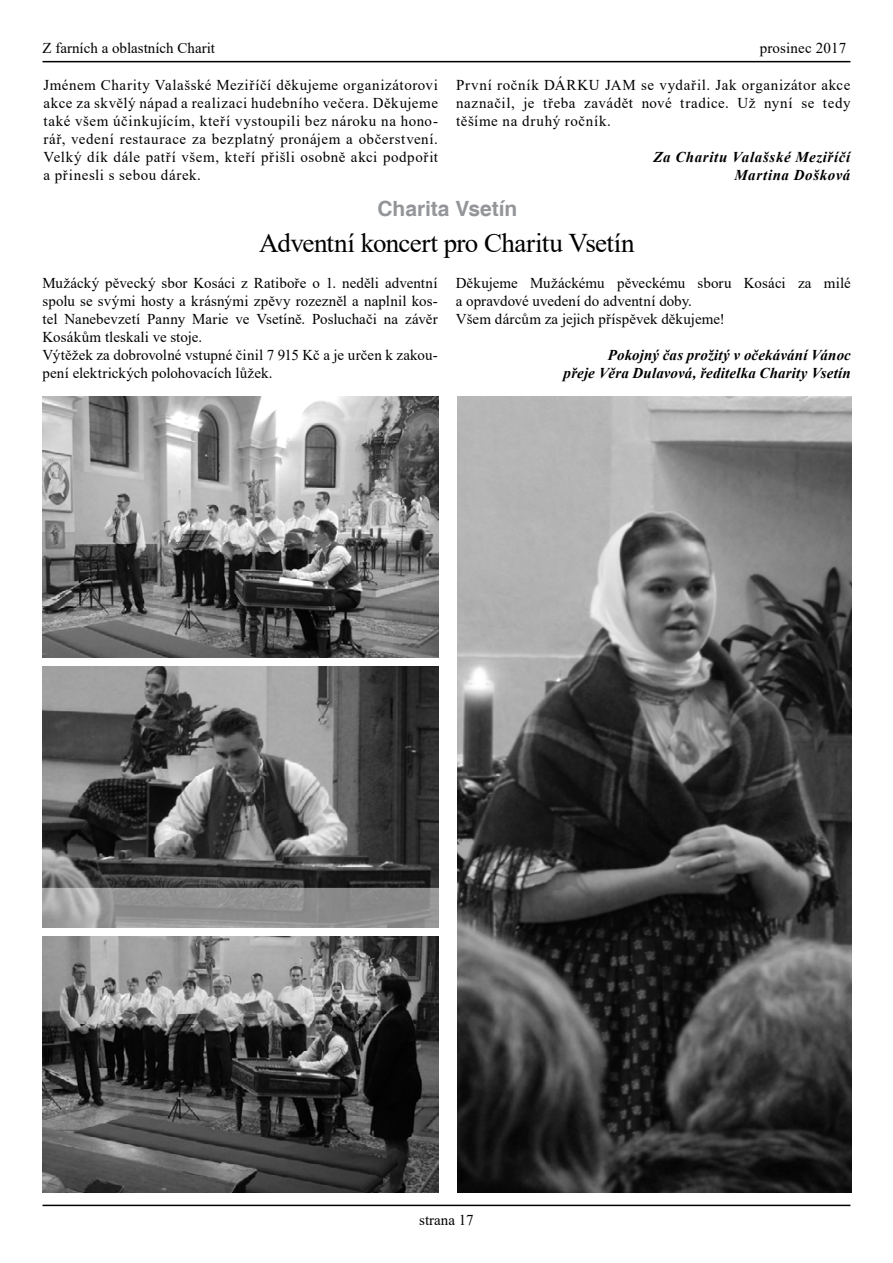
<style>
.page{position:relative;width:893px;height:1263px;background:#fff}
.page>*{position:absolute;margin:0;border:0;box-sizing:border-box;transform-origin:0 0}
.t1{font:27px "Times New Roman";letter-spacing:-.025em;color:#000}
.t2{font:700 21px "Helvetica";color:#939598}
.t3{font:15px/18px "Times New Roman";letter-spacing:.01em;color:#000}
.t4{font:italic 700 15px/18px "Times New Roman";letter-spacing:.015em;color:#000;text-align:right}
.t5{font:italic 700 15px/18px "Times New Roman";letter-spacing:.04em;color:#000;text-align:right}
</style>
<div class="page">
<hr style="left:43px;top:1205px;width:807px;height:1px;background:#000">
<hr style="left:43px;top:61px;width:807px;height:1px;background:#000">
<img style="left:43px;top:396px;width:396px;height:261px">
<img style="left:43px;top:666px;width:396px;height:261px">
<img style="left:457px;top:397px;width:394px;height:795px">
<img style="left:42px;top:936px;width:396px;height:256px">
<p class="t3" style="left:43px;top:38px;width:174px">Z farních a oblastních Charit</p>
<p class="t3" style="left:760px;top:38px;width:88px">prosinec 2017</p>
<p class="t3" style="left:44px;top:76px;width:396px;text-align:justify">Jménem Charity Valašské Meziříčí děkujeme organizátorovi akce za skvělý nápad a realizaci hudebního večera. Děkujeme také všem účinkujícím, kteří vystoupili bez nároku na hono&shy;rář, vedení restaurace za bezplatný pronájem a občerstvení.<br>Velký dík dále patří všem, kteří přišli osobně akci podpořit a přinesli s sebou dárek.</p>
<p class="t3" style="left:456px;top:76px;width:396px;text-align:justify">První ročník DÁRKU JAM se vydařil. Jak organizátor akce naznačil, je třeba zavádět nové tradice. Už nyní se tedy těšíme na druhý ročník.</p>
<p class="t5" style="left:654px;top:148px;width:198px">Za Charitu Valašské Meziříčí<br>Martina Došková</p>
<h2 class="t2" style="left:377px;top:196px;width:141px">Charita Vsetín</h2>
<h1 class="t1" style="left:259px;top:224px;width:377px">Adventní koncert pro Charitu Vsetín</h1>
<p class="t3" style="left:43px;top:274px;width:397px">Mužácký pěvecký sbor Kosáci z Ratiboře o 1. neděli adventní spolu se svými hosty a krásnými zpěvy rozezněl a naplnil kos&shy;tel Nanebevzetí Panny Marie ve Vsetíně. Posluchači na závěr Kosákům tleskali ve stoje.<br>Výtěžek za dobrovolné vstupné činil 7 915 Kč a je určen k zakou&shy;pení elektrických polohovacích lůžek.</p>
<p class="t3" style="left:456px;top:274px;width:397px">Děkujeme Mužáckému pěveckému sboru Kosáci za milé a opravdové uvedení do adventní doby.<br>Všem dárcům za jejich příspěvek děkujeme!</p>
<p class="t4" style="left:564px;top:346px;width:289px">Pokojný čas prožitý v očekávání Vánoc<br>přeje Věra Dulavová, ředitelka Charity Vsetín</p>
<p class="t3" style="left:419px;top:1210px;width:56px">strana 17</p>
</div>
